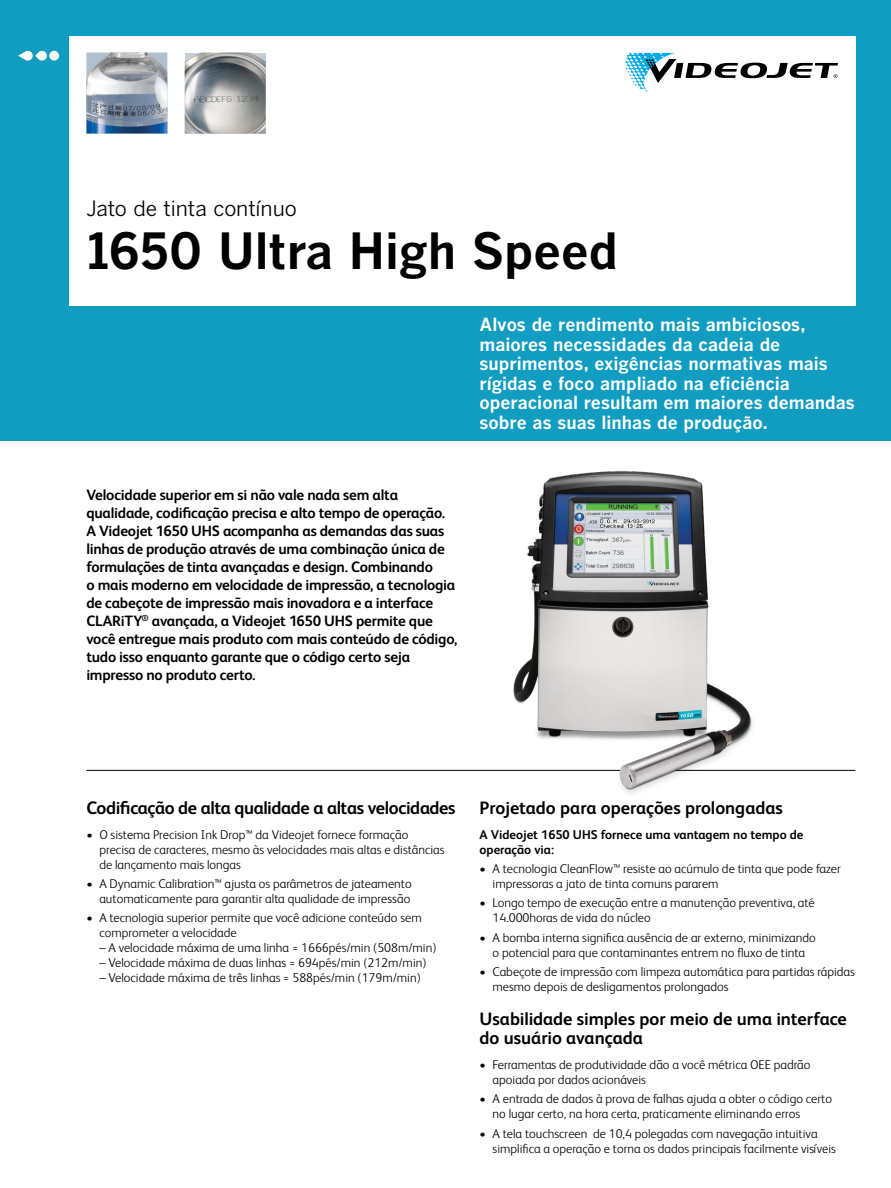
<style>
.page{position:relative;width:891px;height:1188px;background:#fff}
.page>*{position:absolute;margin:0;border:0;box-sizing:border-box;transform-origin:0 0}
.t1{font:700 49.5px "Benton Gothic";color:#000}
.t2{font:21px "Benton Gothic";letter-spacing:-.005em;color:#000}
.t3{font:700 18px/19.5px "Benton Gothic";color:#fff}
.t4{font:700 18px/19.5px "FS Albert";letter-spacing:-.005em;color:#000}
.t5{font:700 18px "FS Albert";letter-spacing:-.025em;color:#000}
.t6{font:700 15px/18px "FS Albert";letter-spacing:-.015em;color:#000}
.t7{font:300 12.75px/15px "FS Albert";color:#000}
.t8{font:700 12.75px/15px "FS Albert";color:#000}
</style>
<div class="page">
<div style="left:0;top:0;width:891px;height:441px;background:#109dc1"></div>
<div style="left:69px;top:36px;width:786px;height:270px;background:#fff"></div>
<div style="left:49px;top:51px;width:10px;height:10px;background:#fff;border-radius:50%"></div>
<svg style="left:18px;top:51px;width:29px;height:10px"></svg>
<svg style="left:625px;top:53px;width:213px;height:39px"></svg>
<hr style="left:86px;top:770px;width:769px;height:1px;background:#000">
<img style="left:86px;top:53px;width:81px;height:81px">
<img style="left:185px;top:53px;width:81px;height:81px">
<img style="left:497px;top:471px;width:267px;height:322px">
<h2 class="t2" style="left:86px;top:197px;width:212px">Jato de tinta contínuo</h2>
<h1 class="t1" style="left:86px;top:222px;width:533px">1650 Ultra High Speed</h1>
<h3 class="t3" style="left:480px;top:315px;width:377px">Alvos de rendimento mais ambiciosos, maiores necessidades da cadeia de suprimentos, exigências normativas mais rígidas e foco ampliado na eficiência operacional resultam em maiores demandas sobre as suas linhas de produção.</h3>
<p class="t6" style="left:86px;top:485px;width:373px">Velocidade superior em si não vale nada sem alta qualidade, codificação precisa e alto tempo de operação.<br>A Videojet 1650 UHS acompanha as demandas das suas linhas de produção através de uma combinação única de formulações de tinta avançadas e design. Combinando<br>o mais moderno em velocidade de impressão, a tecnologia de cabeçote de impressão mais inovadora e a interface CLARiTY<sup>®</sup> avançada, a Videojet 1650 UHS permite que você entregue mais produto com mais conteúdo de código, tudo isso enquanto garante que o código certo seja impresso no produto certo.</p>
<h3 class="t5" style="left:86px;top:797px;width:371px">Codificação de alta qualidade a altas velocidades</h3>
<p class="t7" style="left:99px;top:827px;width:347px;text-indent:-13px">• O sistema Precision Ink Drop™ da Videojet fornece formação precisa de caracteres, mesmo às velocidades mais altas e distâncias de lançamento mais longas</p>
<p class="t7" style="left:86px;top:876px;width:327px;text-align:right">• A Dynamic Calibration™ ajusta os parâmetros de jateamento automaticamente para garantir alta qualidade de impressão</p>
<p class="t7" style="left:99px;top:910px;width:324px;text-indent:-13px">• A tecnologia superior permite que você adicione conteúdo sem comprometer a velocidade</p>
<p class="t7" style="left:99px;top:940px;width:339px">– A velocidade máxima de uma linha = 1666pés/min (508m/min)</p>
<p class="t7" style="left:99px;top:955px;width:329px">– Velocidade máxima de duas linhas = 694pés/min (212m/min)</p>
<p class="t7" style="left:99px;top:970px;width:323px">– Velocidade máxima de três linhas = 588pés/min (179m/min)</p>
<h3 class="t4" style="left:480px;top:798px;width:305px">Projetado para operações prolongadas</h3>
<p class="t8" style="left:480px;top:827px;width:325px">A Videojet 1650 UHS fornece uma vantagem no tempo de operação via:</p>
<p class="t7" style="left:493px;top:861px;width:350px;text-indent:-13px">• A tecnologia CleanFlow™ resiste ao acúmulo de tinta que pode fazer impressoras a jato de tinta comuns pararem</p>
<p class="t7" style="left:493px;top:895px;width:324px;text-indent:-13px">• Longo tempo de execução entre a manutenção preventiva, até<br>14.000horas de vida do núcleo</p>
<p class="t7" style="left:480px;top:930px;width:338px;text-align:center">• A bomba interna significa ausência de ar externo, minimizando o potencial para que contaminantes entrem no fluxo de tinta</p>
<p class="t7" style="left:493px;top:964px;width:364px;text-indent:-13px">• Cabeçote de impressão com limpeza automática para partidas rápidas mesmo depois de desligamentos prolongados</p>
<h3 class="t4" style="left:480px;top:1009px;width:369px">Usabilidade simples por meio de uma interface do usuário avançada</h3>
<p class="t7" style="left:493px;top:1057px;width:319px;text-indent:-13px">• Ferramentas de produtividade dão a você métrica OEE padrão apoiada por dados acionáveis</p>
<p class="t7" style="left:493px;top:1091px;width:341px;text-indent:-13px">• A entrada de dados à prova de falhas ajuda a obter o código certo no lugar certo, na hora certa, praticamente eliminando erros</p>
<p class="t7" style="left:493px;top:1126px;width:345px;text-indent:-13px">• A tela touchscreen de 10,4 polegadas com navegação intuitiva simplifica a operação e torna os dados principais facilmente visíveis</p>
</div>
